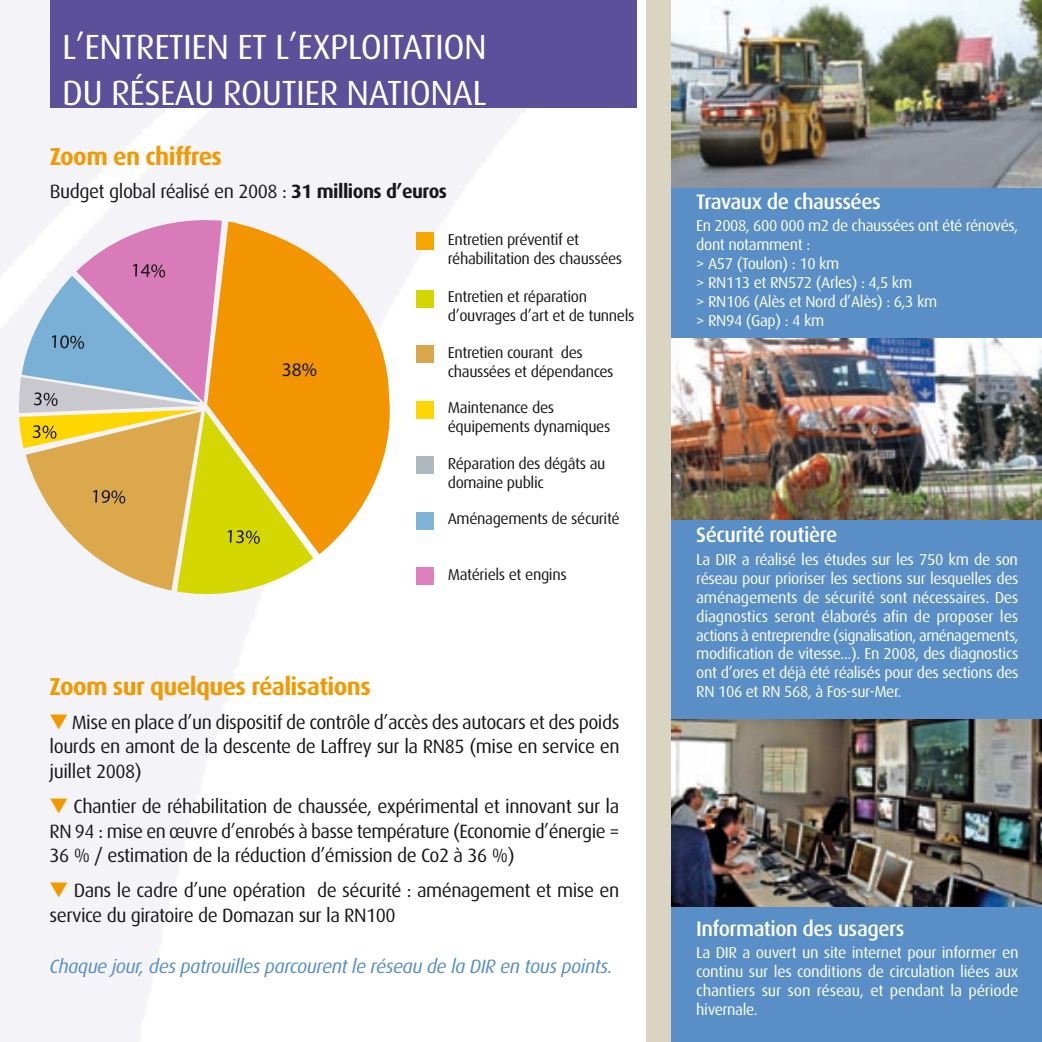
<style>
.page{position:relative;width:1042px;height:1042px;background:#fff}
.page>*{position:absolute;margin:0;border:0;box-sizing:border-box;transform-origin:0 0}
.t1{font:35px "Dax OT";letter-spacing:-.015em;color:#fff}
.t2{font:700 24.5px "Dax OT";letter-spacing:-.025em;color:#f39900}
.t3{font:500 21px "Dax OT";letter-spacing:-.025em;color:#fff}
.t4{font:19.25px/24.5px "Dax OT";letter-spacing:-.025em;color:#1a171c;text-align:justify}
.t5{font:italic 19.25px "Dax OT";letter-spacing:-.025em;color:#598fc6}
.t6{font:19.25px "Myriad";color:#1a171c}
.t7{font:15.75px/18.9px "Dax OT";letter-spacing:-.025em;color:#fff;text-align:justify}
.t8{font:15.75px/18.9px "Dax OT";letter-spacing:-.025em;color:#1a171c}
.s1{font-weight:700}
.s2{color:#f39900}
</style>
<div class="page">
<img style="left:1px;top:0;width:524px;height:1042px">
<div style="left:646px;top:0;width:396px;height:1042px;background:#dad4c3"></div>
<div style="left:671px;top:0;width:371px;height:1042px;background:#598fc6"></div>
<div style="left:50px;top:0;width:587px;height:108px;background:#5b5099"></div>
<svg style="left:19px;top:220px;width:294px;height:385px"></svg>
<svg style="left:207px;top:221px;width:193px;height:333px;fill:#f29500"></svg>
<div style="left:416px;top:233px;width:18px;height:17px;background:#f6a800"></div>
<div style="left:416px;top:401px;width:18px;height:17px;background:#ffd600"></div>
<div style="left:416px;top:346px;width:18px;height:17px;background:#dba74c"></div>
<div style="left:416px;top:290px;width:18px;height:17px;background:#d4d600"></div>
<div style="left:416px;top:568px;width:18px;height:17px;background:#de80bd"></div>
<div style="left:416px;top:457px;width:18px;height:17px;background:#aeb8be"></div>
<div style="left:416px;top:512px;width:18px;height:17px;background:#80b5d8"></div>
<img style="left:671px;top:0;width:371px;height:188px">
<img style="left:671px;top:339px;width:371px;height:181px">
<img style="left:671px;top:719px;width:371px;height:187px">
<p class="t1" style="left:62px;top:28px;width:39px">L’entretien</p>
<p class="t1" style="left:237px;top:28px;width:157px">et l’exploitati</p>
<p class="t1" style="left:444px;top:28px;width:39px">on</p>
<p class="t1" style="left:62px;top:73px;width:116px">du réseau</p>
<p class="t1" style="left:223px;top:73px;width:55px">routier</p>
<p class="t1" style="left:347px;top:73px;width:16px">nati</p>
<p class="t1" style="left:410px;top:73px;width:40px">onal</p>
<p class="t2" style="left:50px;top:143px;width:174px">Zoom en chiffres</p>
<p class="t4" style="left:50px;top:179px;width:399px">Budget global réalisé en 2008 : <span class="s1">31 millions d’euros</span></p>
<p class="t8" style="left:448px;top:230px;width:176px">Entretien préventif et réhabilitation des chaussées</p>
<p class="t6" style="left:282px;top:360px;width:37px">38%</p>
<p class="t8" style="left:448px;top:287px;width:188px">Entretien et réparation d’ouvrages d’art et de tunnels</p>
<p class="t8" style="left:448px;top:343px;width:167px">Entretien courant des chaussées et dépendances</p>
<p class="t8" style="left:448px;top:399px;width:164px">Maintenance des équipements dynamiques</p>
<p class="t8" style="left:448px;top:454px;width:159px">Réparation des dégâts au domaine public</p>
<p class="t8" style="left:448px;top:510px;width:173px">Aménagements de sécurité</p>
<p class="t8" style="left:448px;top:565px;width:120px">Matériels et engins</p>
<p class="t2" style="left:50px;top:673px;width:323px">Zoom sur quelques réalisations</p>
<p class="t4" style="left:50px;top:710px;width:571px"><span class="s2">▼</span> Mise en place d’un dispositif de contrôle d’accès des autocars et des poids lourds en amont de la descente de Laffrey sur la RN85 (mise en service en juillet 2008)</p>
<p class="t4" style="left:50px;top:794px;width:571px"><span class="s2">▼</span> Chantier de réhabilitation de chaussée, expérimental et innovant sur la RN 94 : mise en œuvre d’enrobés à basse température (Economie d’énergie = 36 % / estimation de la réduction d’émission de Co2 à 36 %)</p>
<p class="t4" style="left:50px;top:878px;width:571px"><span class="s2">▼</span> Dans le cadre d’une opération de sécurité : aménagement et mise en service du giratoire de Domazan sur la RN100</p>
<p class="t5" style="left:50px;top:955px;width:565px">Chaque jour, des patrouilles parcourent le réseau de la DIR en tous points.</p>
<p class="t3" style="left:696px;top:190px;width:186px">Travaux de chaussées</p>
<p class="t7" style="left:696px;top:217px;width:324px;text-align:left">En 2008, 600 000 m2 de chaussées ont été rénovés, dont notamment :<br>&gt; A57 (Toulon) : 10 km<br>&gt; RN113 et RN572 (Arles) : 4,5 km<br>&gt; RN106 (Alès et Nord d’Alès) : 6,3 km<br>&gt; RN94 (Gap) : 4 km</p>
<p class="t3" style="left:696px;top:523px;width:143px">Sécurité routière</p>
<p class="t7" style="left:696px;top:550px;width:324px">La DIR a réalisé les études sur les 750 km de son réseau pour prioriser les sections sur lesquelles des aménagements de sécurité sont nécessaires. Des diagnostics seront élaborés afin de proposer les actions à entreprendre (signalisation, aménagements, modification de vitesse...). En 2008, des diagnostics ont d’ores et déjà été réalisés pour des sections des RN 106 et RN 568, à Fos-sur-Mer.</p>
<p class="t3" style="left:696px;top:916px;width:210px">Information des usagers</p>
<p class="t7" style="left:696px;top:943px;width:324px">La DIR a ouvert un site internet pour informer en continu sur les conditions de circulation liées aux chantiers sur son réseau, et pendant la période hivernale.</p>
</div>
